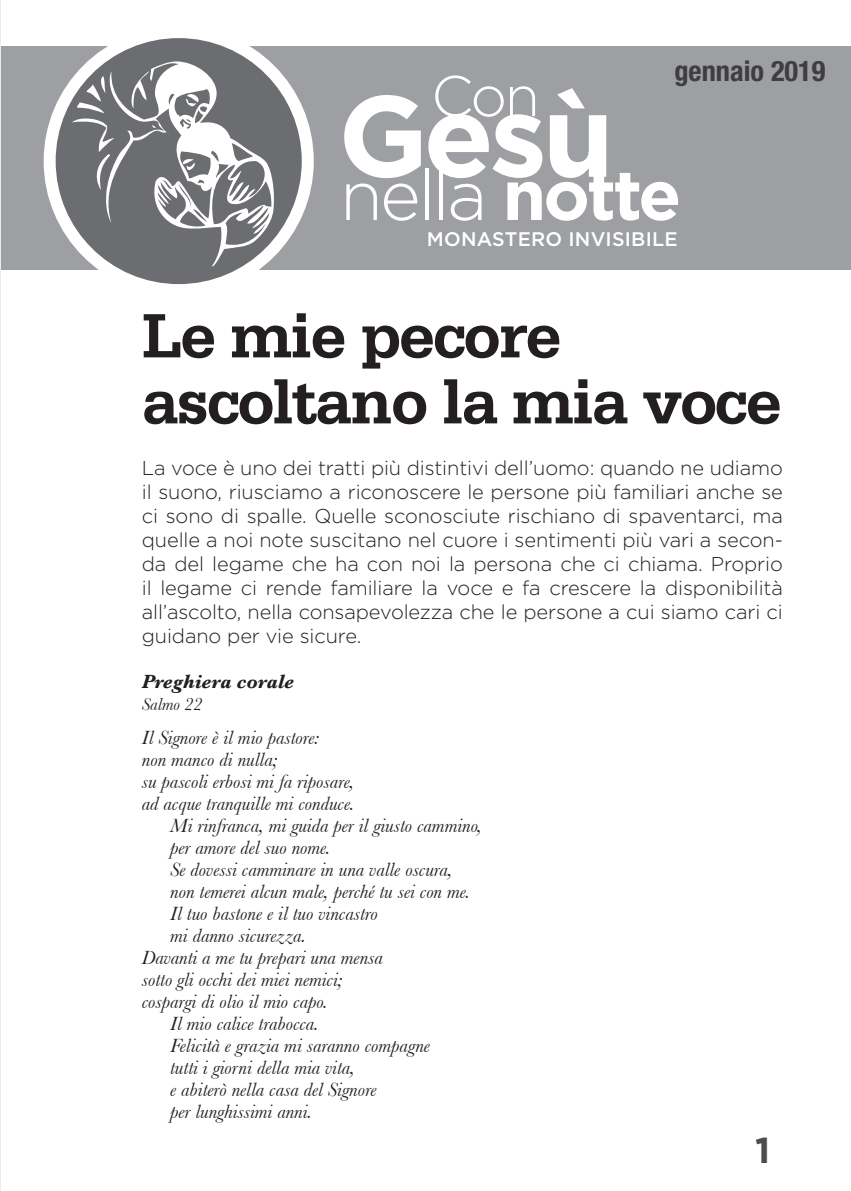
<style>
.page{position:relative;width:851px;height:1191px;background:#fff}
.page>*{position:absolute;margin:0;border:0;box-sizing:border-box;transform-origin:0 0}
.t1{font:700 114.8px "Gotham";color:#fff}
.t2{font:300 69.8px "Gotham";letter-spacing:-.04em;color:#fff}
.t3{font:700 66px/66px "Serifa Std";letter-spacing:-.035em;color:#231f20}
.t4{font:300 57.2px "Gotham";color:#fff}
.t5{font:700 36px "Gotham";color:#4b4c4d}
.t6{font:700 condensed 28.4px "Helvetica Neue LT Std";color:#3e3e3f}
.t7{font:italic 20px "Baskerville";color:#231f20}
.t8{font:300 20px/24px "Gotham";letter-spacing:-.005em;color:#231f20;text-align:justify}
.t9{font:italic 700 20px "Baskerville";color:#231f20}
.t10{font:500 19.6px "Gotham";letter-spacing:.01em;color:#fff}
.t11{font:italic 18px "Baskerville";color:#231f20}
.s1{font-weight:700}
</style>
<div class="page">
<div style="left:0;top:46px;width:850px;height:224px;background:#9d9fa2"></div>
<svg style="left:50px;top:32px;width:258px;height:258px;background:#8d8d90"></svg>
<div style="left:44px;top:26px;width:270px;height:270px;border:12px solid #fff;border-radius:50%"></div>
<svg style="left:72px;top:61px;width:203px;height:205px;background:#909193"></svg>
<hr style="left:0;top:0;width:1px;height:1191px;background:#ececee">
<h3 class="t6" style="left:674px;top:53px;width:152px">gennaio 2019</h3>
<h3 class="t4" style="left:431px;top:60px;width:110px">Con</h3>
<h1 class="t1" style="left:338px;top:60px;width:277px">Gesù</h1>
<h2 class="t2" style="left:340px;top:151px;width:343px">nella <span class="s1">notte</span></h2>
<p class="t10" style="left:427px;top:226px;width:252px">MONASTERO INVISIBILE</p>
<h3 class="t3" style="left:142px;top:302px;width:641px">Le mie pecore ascoltano la mia voce</h3>
<p class="t8" style="left:142px;top:456px;width:642px">La voce è uno dei tratti più distintivi dell’uomo: quando ne udiamo il suono, riusciamo a riconoscere le persone più familiari anche se ci sono di spalle. Quelle sconosciute rischiano di spaventarci, ma quelle a noi note suscitano nel cuore i sentimenti più vari a secon&shy;da del legame che ha con noi la persona che ci chiama. Proprio il legame ci rende familiare la voce e fa crescere la disponibilità all’ascolto, nella consapevolezza che le persone a cui siamo cari ci guidano per vie sicure.</p>
<p class="t9" style="left:142px;top:670px;width:154px">Preghiera corale</p>
<p class="t11" style="left:142px;top:693px;width:62px">Salmo 22</p>
<p class="t7" style="left:142px;top:725px;width:179px">Il Signore è il mio pastore:</p>
<p class="t7" style="left:142px;top:747px;width:137px">non manco di nulla;</p>
<p class="t7" style="left:142px;top:769px;width:214px">su pascoli erbosi mi fa riposare,</p>
<p class="t7" style="left:142px;top:791px;width:214px">ad acque tranquille mi conduce.</p>
<p class="t7" style="left:170px;top:813px;width:313px">Mi rinfranca, mi guida per il giusto cammino,</p>
<p class="t7" style="left:170px;top:835px;width:162px">per amore del suo nome.</p>
<p class="t7" style="left:170px;top:857px;width:284px">Se dovessi camminare in una valle oscura,</p>
<p class="t7" style="left:170px;top:879px;width:301px">non temerei alcun male, perché tu sei con me.</p>
<p class="t7" style="left:170px;top:901px;width:209px">Il tuo bastone e il tuo vincastro</p>
<p class="t7" style="left:170px;top:923px;width:138px">mi danno sicurezza.</p>
<p class="t7" style="left:142px;top:945px;width:242px">Davanti a me tu prepari una mensa</p>
<p class="t7" style="left:142px;top:967px;width:202px">sotto gli occhi dei miei nemici;</p>
<p class="t7" style="left:142px;top:989px;width:187px">cospargi di olio il mio capo.</p>
<p class="t7" style="left:170px;top:1011px;width:150px">Il mio calice trabocca.</p>
<p class="t7" style="left:170px;top:1033px;width:261px">Felicità e grazia mi saranno compagne</p>
<p class="t7" style="left:170px;top:1055px;width:186px">tutti i giorni della mia vita,</p>
<p class="t7" style="left:170px;top:1077px;width:208px">e abiterò nella casa del Signore</p>
<p class="t7" style="left:170px;top:1099px;width:144px">per lunghissimi anni.</p>
<h3 class="t5" style="left:755px;top:1126px;width:17px">1</h3>
</div>
